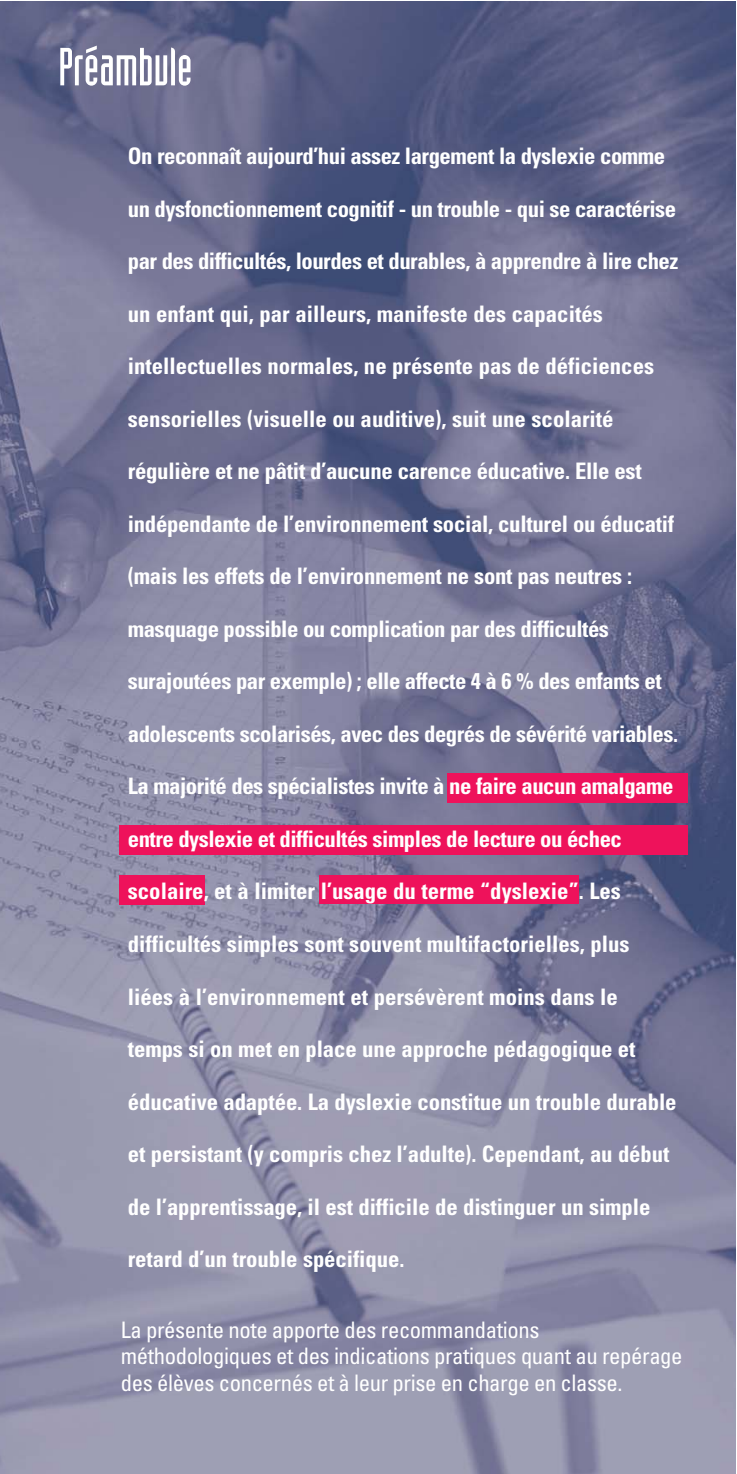
<style>
.page{position:relative;width:737px;height:1474px;background:#fff}
.page>*{position:absolute;margin:0;border:0;box-sizing:border-box;transform-origin:0 0}
.t1{font:52.5px "Industria Solid";color:#fff}
.t2{font:700 condensed 22.75px "Univers";letter-spacing:-.015em;color:#fff}
.t3{font:condensed 22.75px/26.2px "Univers";letter-spacing:-.02em;color:#fff}
</style>
<div class="page">
<img style="left:0;top:2px;width:735px;height:1471px">
<div style="left:318px;top:876px;width:260px;height:28px;background:#ee125b"></div>
<div style="left:119px;top:875px;width:86px;height:30px;background:#ee125b"></div>
<div style="left:119px;top:824px;width:568px;height:30px;background:#ee125b"></div>
<div style="left:447px;top:773px;width:240px;height:30px;background:#ee125b"></div>
<h1 class="t1" style="left:58px;top:48px;width:136px">Préambule</h1>
<p class="t2" style="left:128px;top:148px;width:539px">On reconnaît aujourd’hui assez largement la dyslexie comme</p>
<p class="t2" style="left:128px;top:200px;width:550px">un dysfonctionnement cognitif - un trouble - qui se caractérise</p>
<p class="t2" style="left:128px;top:253px;width:552px">par des difficultés, lourdes et durables, à apprendre à lire chez</p>
<p class="t2" style="left:128px;top:305px;width:476px">un enfant qui, par ailleurs, manifeste des capacités</p>
<p class="t2" style="left:128px;top:358px;width:528px">intellectuelles normales, ne présente pas de déficiences</p>
<p class="t2" style="left:128px;top:410px;width:487px">sensorielles (visuelle ou auditive), suit une scolarité</p>
<p class="t2" style="left:128px;top:463px;width:515px">régulière et ne pâtit d’aucune carence éducative. Elle est</p>
<p class="t2" style="left:128px;top:515px;width:548px">indépendante de l’environnement social, culturel ou éducatif</p>
<p class="t2" style="left:128px;top:568px;width:506px">(mais les effets de l’environnement ne sont pas neutres :</p>
<p class="t2" style="left:128px;top:620px;width:483px">masquage possible ou complication par des difficultés</p>
<p class="t2" style="left:128px;top:673px;width:535px">surajoutées par exemple) ; elle affecte 4 à 6 % des enfants et</p>
<p class="t2" style="left:128px;top:725px;width:552px">adolescents scolarisés, avec des degrés de sévérité variables.</p>
<p class="t2" style="left:128px;top:778px;width:547px">La majorité des spécialistes invite à ne faire aucun amalgame</p>
<p class="t2" style="left:128px;top:830px;width:495px">entre dyslexie et difficultés simples de lecture ou échec</p>
<p class="t2" style="left:128px;top:883px;width:494px">scolaire, et à limiter l’usage du terme “dyslexie”. Les</p>
<p class="t2" style="left:128px;top:935px;width:503px">difficultés simples sont souvent multifactorielles, plus</p>
<p class="t2" style="left:128px;top:988px;width:491px">liées à l’environnement et persévèrent moins dans le</p>
<p class="t2" style="left:128px;top:1040px;width:509px">temps si on met en place une approche pédagogique et</p>
<p class="t2" style="left:128px;top:1093px;width:550px">éducative adaptée. La dyslexie constitue un trouble durable</p>
<p class="t2" style="left:128px;top:1145px;width:543px">et persistant (y compris chez l’adulte). Cependant, au début</p>
<p class="t2" style="left:128px;top:1198px;width:524px">de l’apprentissage, il est difficile de distinguer un simple</p>
<p class="t2" style="left:128px;top:1250px;width:278px">retard d’un trouble spécifique.</p>
<p class="t3" style="left:121px;top:1319px;width:563px">La présente note apporte des recommandations méthodologiques et des indications pratiques quant au repérage des élèves concernés et à leur prise en charge en classe.</p>
</div>
